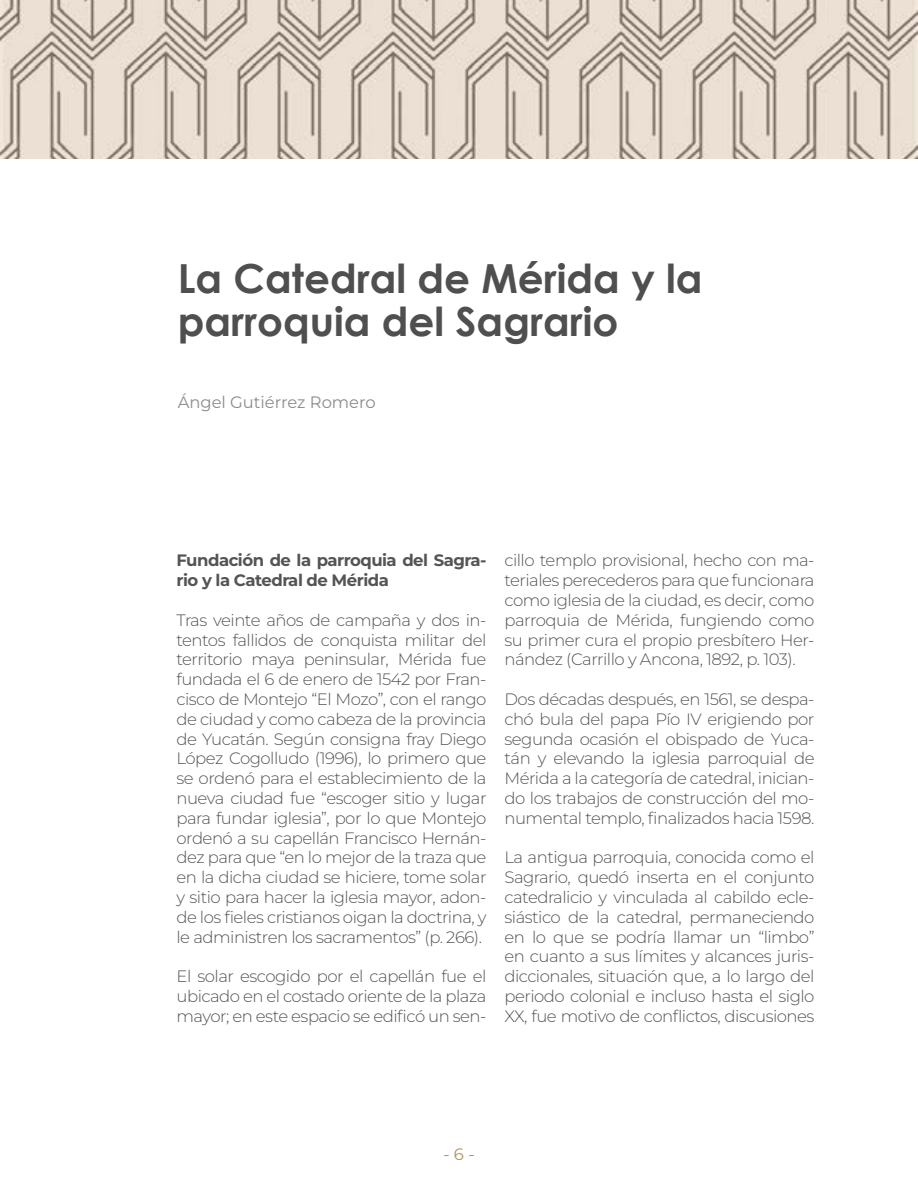
<style>
.page{position:relative;width:918px;height:1188px;background:#fff}
.page>*{position:absolute;margin:0;border:0;box-sizing:border-box;transform-origin:0 0}
.t1{font:700 40.05px/43.5px "Century Gothic";color:#4f4f4f}
.t2{font:16.5px/19.8px "Montserrat Light 2";letter-spacing:-.03em;color:#555454;text-align:justify}
.t3{font:300 16.5px "Montserrat";letter-spacing:-.03em;color:#555454}
.t4{font:700 16.5px/19.8px "Montserrat";letter-spacing:-.03em;color:#555454}
.t5{font:16.5px "Montserrat";color:#8b8d88}
.t6{font:16.5px "Montserrat";color:#b0935e}
.s1{font-family:"Montserrat Light 2";font-weight:400}
</style>
<div class="page">
<img style="left:0;top:0;width:918px;height:159px">
<h1 class="t1" style="left:178px;top:255px;width:526px">La Catedral de Mérida y la parroquia del Sagrario</h1>
<p class="t5" style="left:178px;top:392px;width:199px">Ángel Gutiérrez Romero</p>
<p class="t4" style="left:177px;top:550px;width:312px">Fundación de la parroquia del Sagra&shy;rio y la Catedral de Mérida</p>
<p class="t2" style="left:177px;top:610px;width:312px">Tras veinte años de campaña y dos in&shy;tentos fallidos de conquista militar del territorio maya peninsular, Mérida fue fundada el 6 de enero de 1542 por Fran&shy;cisco de Montejo “El Mozo”, con el rango de ciudad y como cabeza de la provincia de Yucatán. Según consigna fray Diego López Cogolludo (1996), lo primero que se ordenó para el establecimiento de la nueva ciudad fue “escoger sitio y lugar para fundar iglesia”, por lo que Montejo ordenó a su capellán Francisco Hernán&shy;dez para que “en lo mejor de la traza que en la dicha ciudad se hiciere, tome solar y sitio para hacer la iglesia mayor, adon-</p>
<p class="t3" style="left:177px;top:906px;width:312px">de los fieles cristianos oigan la doctrina, y</p>
<p class="t2" style="left:177px;top:926px;width:307px">le administren los sacramentos” (p. 266).</p>
<p class="t2" style="left:177px;top:966px;width:312px">El solar escogido por el capellán fue el ubicado en el costado oriente de la plaza</p>
<p class="t3" style="left:177px;top:1005px;width:312px">mayor; en este espacio se edificó un sen<span class="s1">-</span></p>
<p class="t2" style="left:505px;top:550px;width:312px">cillo templo provisional, hecho con ma&shy;teriales perecederos para que funcionara como iglesia de la ciudad, es decir, como parroquia de Mérida, fungiendo como su primer cura el propio presbítero Her&shy;nández (Carrillo y Ancona, 1892, p. 103).</p>
<p class="t2" style="left:505px;top:689px;width:312px">Dos décadas después, en 1561, se despa&shy;chó bula del papa Pío IV erigiendo por segunda ocasión el obispado de Yuca&shy;tán y elevando la iglesia parroquial de Mérida a la categoría de catedral, inician&shy;do los trabajos de construcción del mo-</p>
<p class="t3" style="left:505px;top:807px;width:312px">numental templo, finalizados hacia 1598.</p>
<p class="t2" style="left:505px;top:847px;width:312px">La antigua parroquia, conocida como el Sagrario, quedó inserta en el conjunto catedralicio y vinculada al cabildo ecle&shy;siástico de la catedral, permaneciendo en lo que se podría llamar un “limbo” en cuanto a sus límites y alcances juris&shy;diccionales, situación que, a lo largo del periodo colonial e incluso hasta el siglo</p>
<p class="t3" style="left:505px;top:1005px;width:312px">XX, fue motivo de conflictos, discusiones</p>
<p class="t6" style="left:443px;top:1143px;width:33px">- 6 -</p>
</div>
